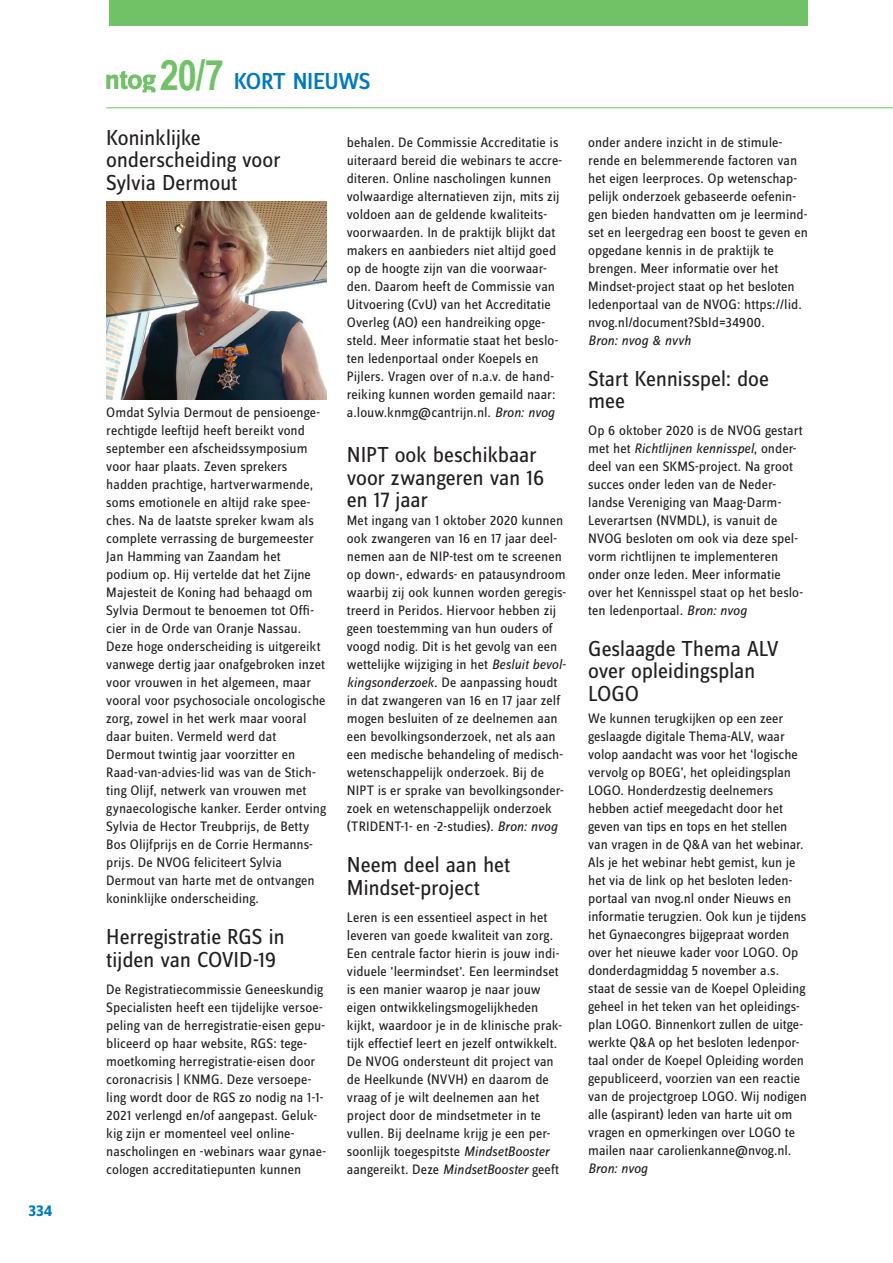
<style>
.page{position:relative;width:893px;height:1263px;background:#fff}
.page>*{position:absolute;margin:0;border:0;box-sizing:border-box;transform-origin:0 0}
.t1{font:24px "Zine Sans Dis Medium Roman Tf SC800";letter-spacing:-.015em;color:#0079c2}
.t2{font:22.5px/22.5px "Zine Sans Dis";letter-spacing:-.01em;color:#231f20}
.t3{font:700 16.5px "Zine Sans Dis";color:#0079c2}
.t4{font:14.25px/18px "Zine Sans Dis";color:#231f20}
.t5{font:italic 14.25px "Zine Sans Dis";color:#231f20}
.s1{font-family:"Arial Narrow";font-weight:700;font-size:42px;color:#71c167}
.s2{font-style:italic}
</style>
<div class="page">
<div style="left:110px;top:0;width:698px;height:26px;background:#71c167"></div>
<svg style="left:106px;top:71px;width:50px;height:21px"></svg>
<hr style="left:106px;top:107px;width:787px;height:1px;background:#71c167">
<img style="left:106px;top:201px;width:220px;height:198px">
<p class="t3" style="left:28px;top:1202px;width:26px">334</p>
<h1 class="t1" style="left:160px;top:69px;width:212px"><span class="s1">20/7</span> KORT NIEUWS</h1>
<h2 class="t2" style="left:106px;top:127px;width:176px">Koninklijke onderscheiding voor<br>Sylvia Dermout</h2>
<p class="t4" style="left:106px;top:404px;width:221px">Omdat Sylvia Dermout de pensioenge&shy;rechtigde leeftijd heeft bereikt vond september een afscheidssymposium voor haar plaats. Zeven sprekers hadden prachtige, hartverwarmende, soms emotionele en altijd rake spee&shy;ches. Na de laatste spreker kwam als complete verrassing de burgemeester Jan Hamming van Zaandam het podium op. Hij vertelde dat het Zijne Majesteit de Koning had behaagd om Sylvia Dermout te benoemen tot Offi&shy;cier in de Orde van Oranje Nassau.<br>Deze hoge onderscheiding is uitgereikt vanwege dertig jaar onafgebroken inzet voor vrouwen in het algemeen, maar vooral voor psychosociale oncologische zorg, zowel in het werk maar vooral daar buiten. Vermeld werd dat Dermout twintig jaar voorzitter en Raad-van-advies-lid was van de Stich&shy;ting Olijf, netwerk van vrouwen met gynaecologische kanker. Eerder ontving Sylvia de Hector Treubprijs, de Betty Bos Olijfprijs en de Corrie Hermanns&shy;prijs. De NVOG feliciteert Sylvia Dermout van harte met de ontvangen koninklijke onderscheiding.</p>
<h2 class="t2" style="left:106px;top:926px;width:180px">Herregistratie RGS in tijden van COVID-19</h2>
<p class="t4" style="left:106px;top:980px;width:221px">De Registratiecommissie Geneeskundig Specialisten heeft een tijdelijke versoe&shy;peling van de herregistratie-eisen gepu&shy;bliceerd op haar website, RGS: tege&shy;moetkoming herregistratie-eisen door coronacrisis | KNMG. Deze versoepe&shy;ling wordt door de RGS zo nodig na 1-1- 2021 verlengd en/of aangepast. Geluk&shy;kig zijn er momenteel veel online&shy;nascholingen en -webinars waar gynae&shy;cologen accreditatiepunten kunnen</p>
<p class="t4" style="left:347px;top:134px;width:217px">behalen. De Commissie Accreditatie is uiteraard bereid die webinars te accre&shy;diteren. Online nascholingen kunnen volwaardige alternatieven zijn, mits zij voldoen aan de geldende kwaliteits&shy;voorwaarden. In de praktijk blijkt dat makers en aanbieders niet altijd goed op de hoogte zijn van die voorwaar&shy;den. Daarom heeft de Commissie van Uitvoering (CvU) van het Accreditatie Overleg (AO) een handreiking opge&shy;steld. Meer informatie staat het beslo&shy;ten ledenportaal onder Koepels en Pijlers. Vragen over of n.a.v. de hand&shy;reiking kunnen worden gemaild naar: a.louw.knmg@cantrijn.nl. <span class="s2">Bron: nvog</span></p>
<h2 class="t2" style="left:347px;top:445px;width:199px">NIPT ook beschikbaar voor zwangeren van 16 en 17 jaar</h2>
<p class="t4" style="left:347px;top:512px;width:221px">Met ingang van 1 oktober 2020 kunnen ook zwangeren van 16 en 17 jaar deel&shy;nemen aan de NIP-test om te screenen op down-, edwards- en patausyndroom waarbij zij ook kunnen worden geregis&shy;treerd in Peridos. Hiervoor hebben zij geen toestemming van hun ouders of voogd nodig. Dit is het gevolg van een wettelijke wijziging in het <span class="s2">Besluit bevol&shy;kingsonderzoek.</span> De aanpassing houdt in dat zwangeren van 16 en 17 jaar zelf mogen besluiten of ze deelnemen aan een bevolkingsonderzoek, net als aan een medische behandeling of medisch&shy;wetenschappelijk onderzoek. Bij de NIPT is er sprake van bevolkingsonder&shy;zoek en wetenschappelijk onderzoek (TRIDENT-1- en -2-studies). <span class="s2">Bron: nvog</span></p>
<h2 class="t2" style="left:347px;top:854px;width:165px">Neem deel aan het<br>Mindset-project</h2>
<p class="t4" style="left:347px;top:908px;width:217px">Leren is een essentieel aspect in het leveren van goede kwaliteit van zorg.<br>Een centrale factor hierin is jouw indi&shy;viduele 'leermindset'. Een leermindset is een manier waarop je naar jouw eigen ontwikkelingsmogelijkheden kijkt, waardoor je in de klinische prak&shy;tijk effectief leert en jezelf ontwikkelt.<br>De NVOG ondersteunt dit project van de Heelkunde (NVVH) en daarom de vraag of je wilt deelnemen aan het project door de mindsetmeter in te vullen. Bij deelname krijg je een per&shy;soonlijk toegespitste <span class="s2">MindsetBooster </span>aangereikt. Deze <span class="s2">MindsetBooster</span> geeft</p>
<p class="t4" style="left:588px;top:134px;width:221px">onder andere inzicht in de stimule&shy;rende en belemmerende factoren van het eigen leerproces. Op wetenschap&shy;pelijk onderzoek gebaseerde oefenin&shy;gen bieden handvatten om je leermind&shy;set en leergedrag een boost te geven en opgedane kennis in de praktijk te brengen. Meer informatie over het Mindset-project staat op het besloten ledenportaal van de NVOG: https://lid. nvog.nl/document?SbId=34900.</p>
<p class="t5" style="left:588px;top:334px;width:104px">Bron: nvog &amp; nvvh</p>
<h2 class="t2" style="left:588px;top:368px;width:182px">Start Kennisspel: doe mee</h2>
<p class="t4" style="left:588px;top:422px;width:216px">Op 6 oktober 2020 is de NVOG gestart met het <span class="s2">Richtlijnen kennisspel</span>, onder&shy;deel van een SKMS-project. Na groot succes onder leden van de Neder&shy;landse Vereniging van Maag-Darm-Leverartsen (NVMDL), is vanuit de NVOG besloten om ook via deze spel&shy;vorm richtlijnen te implementeren onder onze leden. Meer informatie over het Kennisspel staat op het beslo&shy;ten ledenportaal. <span class="s2">Bron: nvog</span></p>
<h2 class="t2" style="left:588px;top:638px;width:192px">Geslaagde Thema ALV over opleidingsplan<br>LOGO</h2>
<p class="t4" style="left:588px;top:710px;width:220px">We kunnen terugkijken op een zeer geslaagde digitale Thema-ALV, waar volop aandacht was voor het ‘logische vervolg op BOEG’, het opleidingsplan LOGO. Honderdzestig deelnemers hebben actief meegedacht door het geven van tips en tops en het stellen van vragen in de Q&amp;A van het webinar.<br>Als je het webinar hebt gemist, kun je het via de link op het besloten leden&shy;portaal van nvog.nl onder Nieuws en informatie terugzien. Ook kun je tijdens het Gynaecongres bijgepraat worden over het nieuwe kader voor LOGO. Op donderdagmiddag 5 november a.s. staat de sessie van de Koepel Opleiding geheel in het teken van het opleidings&shy;plan LOGO. Binnenkort zullen de uitge&shy;werkte Q&amp;A op het besloten ledenpor&shy;taal onder de Koepel Opleiding worden gepubliceerd, voorzien van een reactie van de projectgroep LOGO. Wij nodigen alle (aspirant) leden van harte uit om vragen en opmerkingen over LOGO te mailen naar carolienkanne@nvog.nl.</p>
<p class="t5" style="left:588px;top:1162px;width:61px">Bron: nvog</p>
</div>
